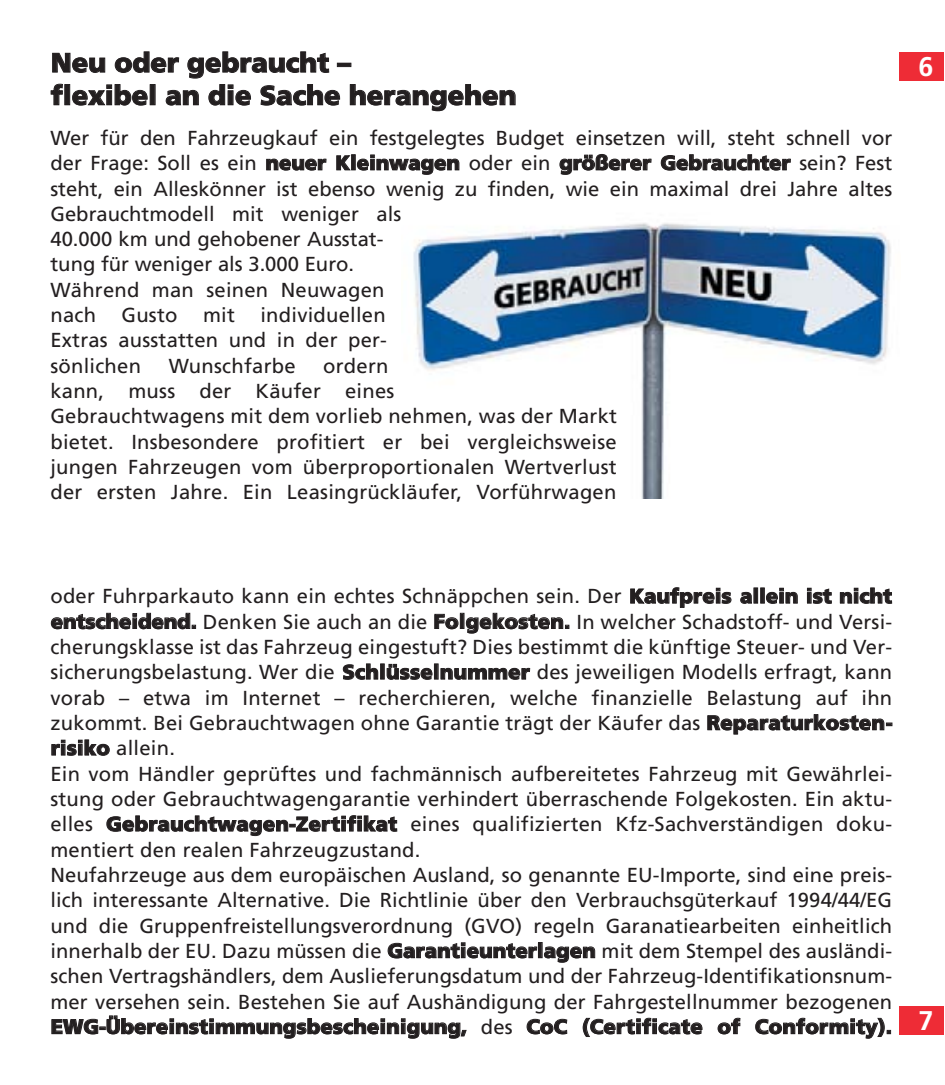
<style>
.page{position:relative;width:945px;height:1085px;background:#fff}
.page>*{position:absolute;margin:0;border:0;box-sizing:border-box;transform-origin:0 0}
.t1{font:900 27px/32.6px "Frutiger";color:#231f20}
.t2{font:700 27px "Frutiger";color:#fff}
.t3{font:20.25px/25.2px "Frutiger";letter-spacing:.01em;color:#231f20}
.s1{font-weight:900}
</style>
<div class="page">
<img style="left:413px;top:223px;width:478px;height:275px">
<div style="left:899px;top:52px;width:44px;height:29px;background:#ee2c36"></div>
<div style="left:899px;top:1006px;width:44px;height:28px;background:#ee2c36"></div>
<p class="t1" style="left:51px;top:49px;width:467px">Neu oder gebraucht –<br>flexibel an die Sache herangehen</p>
<p class="t3" style="left:50px;top:127px;width:843px">Wer für den Fahrzeugkauf ein festgelegtes Budget einsetzen will, steht schnell vor der Frage: Soll es ein <span class="s1">neuer Kleinwagen</span> oder ein <span class="s1">größerer Gebrauchter</span> sein? Fest steht, ein Alleskönner ist ebenso wenig zu finden, wie ein maximal drei Jahre altes Gebrauchtmodell mit weniger als<br>40.000 km und gehobener Ausstat-<br>tung für weniger als 3.000 Euro.<br>Während man seinen Neuwagen<br>nach</p>
<p class="t3" style="left:50px;top:304px;width:338px;text-align:justify;text-indent:210px">individuellen Extras ausstatten und in der per&shy;sönlichen</p>
<p class="t3" style="left:122px;top:304px;width:58px">Gusto</p>
<p class="t3" style="left:203px;top:304px;width:33px">mit</p>
<p class="t3" style="left:169px;top:355px;width:128px">Wunschfarbe</p>
<p class="t3" style="left:50px;top:355px;width:568px;text-indent:273px">ordern<br>kann, muss der Käufer eines<br>Gebrauchtwagens mit dem vorlieb nehmen, was der Markt bietet. Insbesondere profitiert er bei vergleichsweise jungen Fahrzeugen vom überproportionalen Wertverlust der ersten Jahre. Ein Leasingrückläufer, Vorführwagen</p>
<p class="t2" style="left:918px;top:56px;width:17px">6</p>
<p class="t3" style="left:50px;top:585px;width:844px">oder Fuhrparkauto kann ein echtes Schnäppchen sein. Der <span class="s1">Kaufpreis allein ist nicht entscheidend.</span> Denken Sie auch an die <span class="s1">Folgekosten.</span> In welcher Schadstoff- und Versi&shy;cherungsklasse ist das Fahrzeug eingestuft? Dies bestimmt die künftige Steuer- und Ver&shy;sicherungsbelastung. Wer die <span class="s1">Schlüsselnummer</span> des jeweiligen Modells erfragt, kann vorab – etwa im Internet – recherchieren, welche finanzielle Belastung auf ihn zukommt. Bei Gebrauchtwagen ohne Garantie trägt der Käufer das <span class="s1">Reparaturkosten&shy;risiko</span> allein.<br>Ein vom Händler geprüftes und fachmännisch aufbereitetes Fahrzeug mit Gewährlei&shy;stung oder Gebrauchtwagengarantie verhindert überraschende Folgekosten. Ein aktu&shy;elles <span class="s1">Gebrauchtwagen-Zertifikat</span> eines qualifizierten Kfz-Sachverständigen doku&shy;mentiert den realen Fahrzeugzustand.<br>Neufahrzeuge aus dem europäischen Ausland, so genannte EU-Importe, sind eine preis&shy;lich interessante Alternative. Die Richtlinie über den Verbrauchsgüterkauf 1994/44/EG und die Gruppenfreistellungsverordnung (GVO) regeln Garanatiearbeiten einheitlich innerhalb der EU. Dazu müssen die <span class="s1">Garantieunterlagen</span> mit dem Stempel des ausländi&shy;schen Vertragshändlers, dem Auslieferungsdatum und der Fahrzeug-Identifikationsnum&shy;mer versehen sein. Bestehen Sie auf Aushändigung der Fahrgestellnummer bezogenen <span class="s1">EWG-Übereinstimmungsbescheinigung,</span> des <span class="s1">CoC (Certificate of Conformity).</span></p>
<p class="t2" style="left:918px;top:1009px;width:17px">7</p>
</div>
